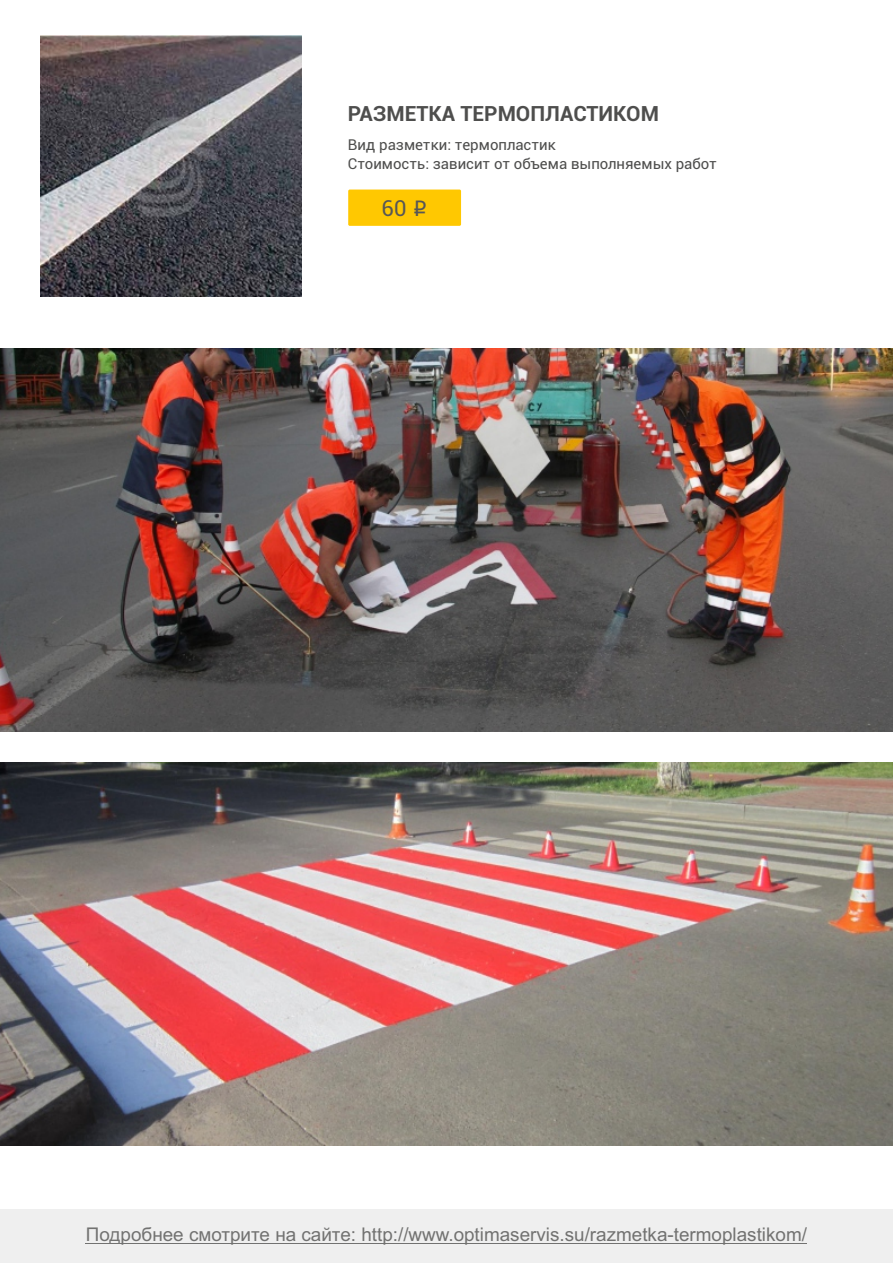
<style>
.page{position:relative;width:893px;height:1263px;background:#fff}
.page>*{position:absolute;margin:0;border:0;box-sizing:border-box;transform-origin:0 0}
.t1{font:22.05px "Roboto";color:#575757}
.t2{font:700 21px "Roboto";color:#4e4e4d}
.t3{font:18.9px "Arial";color:#727271}
.t4{font:15px/19px "Roboto";color:#4e4e4d}
.s1{font-family:"ALS Rubl"}
</style>
<div class="page">
<img style="left:41px;top:35px;width:261px;height:261px">
<div style="left:0;top:1209px;width:893px;height:54px;background:#efefef"></div>
<hr style="left:86px;top:1243px;width:721px;height:1px;background:#727271">
<div style="left:348px;top:190px;width:113px;height:36px;background:#ffc801;border-radius:2px"></div>
<img style="left:0;top:348px;width:893px;height:384px">
<img style="left:0;top:762px;width:893px;height:384px">
<p class="t2" style="left:348px;top:105px;width:313px">РАЗМЕТКА ТЕРМОПЛАСТИКОМ</p>
<p class="t4" style="left:348px;top:136px;width:370px">Вид разметки: термопластик<br>Стоимость: зависит от объема выполняемых работ</p>
<p class="t1" style="left:382px;top:199px;width:48px">60 <span class="s1">i</span></p>
<p class="t3" style="left:86px;top:1227px;width:723px">Подробнее смотрите на сайте: http://www.optimaservis.su/razmetka-termoplastikom/</p>
</div>
